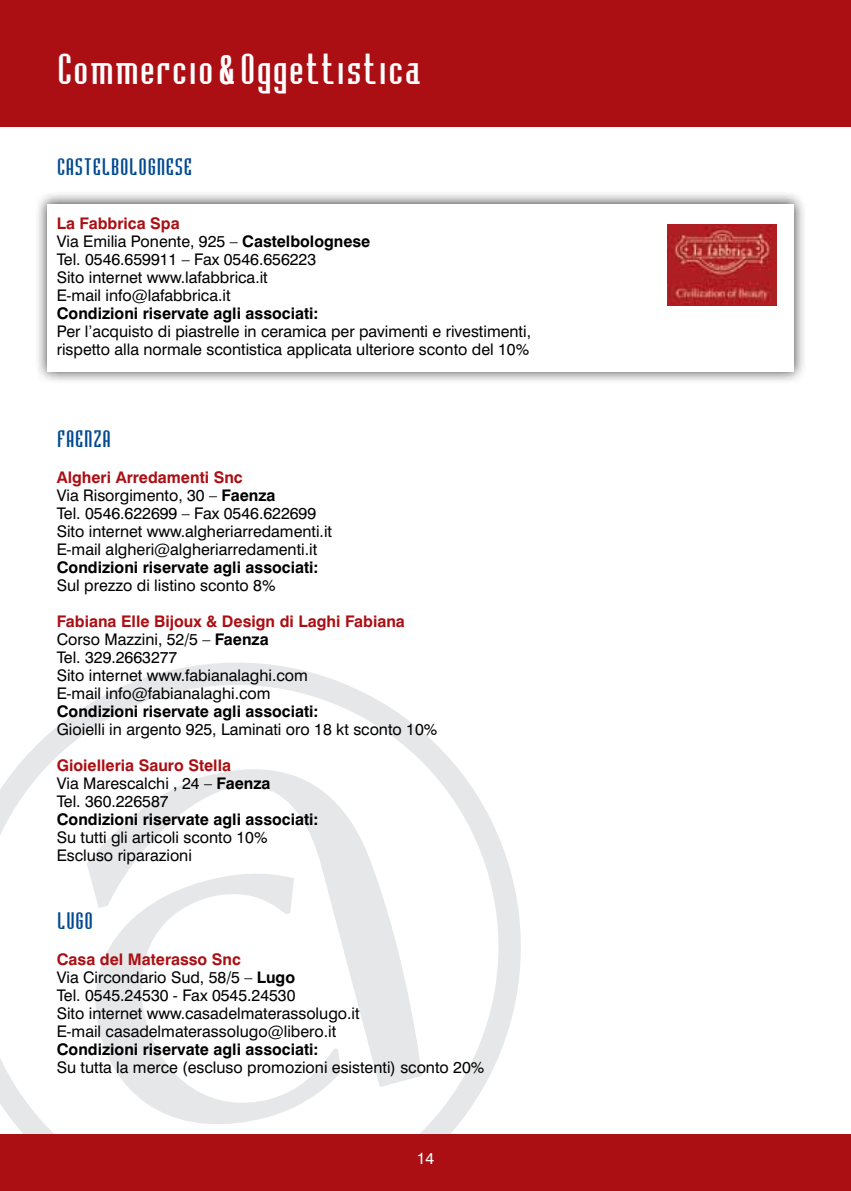
<style>
.page{position:relative;width:851px;height:1191px;background:#fff}
.page>*{position:absolute;margin:0;border:0;box-sizing:border-box;transform-origin:0 0}
.t1{font:40px "Badloc";color:#fff}
.t2{font:22px "Badloc";color:#004990}
.t3{font:16px/18px "Swiss 721 BT";color:#000}
.t4{font:700 16px "Swiss 721 BT";color:#000}
.t5{font:16px "Swiss 721 BT";color:#fff}
.s1{font-family:"Helvetica";font-weight:900;font-stretch:extra-condensed}
.s2{font-weight:700;color:#ab0f14}
.s3{font-weight:700}
</style>
<div class="page">
<svg style="left:0;top:662px;width:521px;height:472px"></svg>
<svg style="left:80px;top:870px;width:261px;height:264px"></svg>
<svg style="left:87px;top:710px;width:335px;height:377px"></svg>
<div style="left:0;top:0;width:850px;height:127px;background:#ab0f14"></div>
<div style="left:0;top:1134px;width:850px;height:57px;background:#ab0f14"></div>
<hr style="left:850px;top:0;width:1px;height:127px;background:#ab0f14">
<hr style="left:850px;top:1134px;width:1px;height:57px;background:#ab0f14">
<div style="left:34px;top:190px;width:773px;height:194px;background:#000;opacity:.75"></div>
<div style="left:47px;top:204px;width:747px;height:167px;background:#fff"></div>
<img style="left:667px;top:224px;width:109px;height:81px">
<h1 class="t1" style="left:57px;top:47px;width:366px">Commercio <span class="s1">&amp;</span> Oggettistica</h1>
<h2 class="t2" style="left:57px;top:154px;width:137px">CASTELBOLOGNESE</h2>
<p class="t3" style="left:57px;top:214px;width:315px"><span class="s2">La Fabbrica Spa<br></span>Via Emilia Ponente, 925 – <span class="s3">Castelbolognese<br></span>Tel. 0546.659911 – Fax 0546.656223<br>Sito internet www.lafabbrica.it<br>E-mail info@lafabbrica.it</p>
<p class="t4" style="left:57px;top:303px;width:263px">Condizioni riservate agli associati:</p>
<p class="t3" style="left:57px;top:322px;width:476px">Per l’acquisto di piastrelle in ceramica per pavimenti e rivestimenti, rispetto alla normale scontistica applicata ulteriore sconto del 10%</p>
<h2 class="t2" style="left:57px;top:426px;width:56px">FAENZA</h2>
<p class="t3" style="left:57px;top:468px;width:277px"><span class="s2">Algheri Arredamenti Snc<br></span>Via Risorgimento, 30 – <span class="s3">Faenza<br></span>Tel. 0546.622699 – Fax 0546.622699<br>Sito internet www.algheriarredamenti.it E-mail algheri@algheriarredamenti.it</p>
<p class="t4" style="left:57px;top:557px;width:263px">Condizioni riservate agli associati:</p>
<p class="t3" style="left:57px;top:576px;width:220px">Sul prezzo di listino sconto 8%</p>
<p class="t3" style="left:57px;top:612px;width:350px"><span class="s2">Fabiana Elle Bijoux &amp; Design di Laghi Fabiana<br></span>Corso Mazzini, 52/5 – <span class="s3">Faenza<br></span>Tel. 329.2663277<br>Sito internet www.fabianalaghi.com<br>E-mail info@fabianalaghi.com</p>
<p class="t4" style="left:57px;top:701px;width:263px">Condizioni riservate agli associati:</p>
<p class="t3" style="left:57px;top:720px;width:382px">Gioielli in argento 925, Laminati oro 18 kt sconto 10%</p>
<p class="t3" style="left:57px;top:756px;width:215px"><span class="s2">Gioielleria Sauro Stella<br></span>Via Marescalchi , 24 – <span class="s3">Faenza<br></span>Tel. 360.226587</p>
<p class="t4" style="left:57px;top:809px;width:263px">Condizioni riservate agli associati:</p>
<p class="t3" style="left:57px;top:828px;width:212px">Su tutti gli articoli sconto 10%<br>Escluso riparazioni</p>
<h2 class="t2" style="left:57px;top:908px;width:38px">LUGO</h2>
<p class="t3" style="left:57px;top:950px;width:304px"><span class="s2">Casa del Materasso Snc<br></span>Via Circondario Sud, 58/5 – <span class="s3">Lugo<br></span>Tel. 0545.24530 - Fax 0545.24530<br>Sito internet www.casadelmaterassolugo.it E-mail casadelmaterassolugo@libero.it</p>
<p class="t4" style="left:57px;top:1039px;width:263px">Condizioni riservate agli associati:</p>
<p class="t3" style="left:57px;top:1058px;width:429px">Su tutta la merce (escluso promozioni esistenti) sconto 20%</p>
<p class="t5" style="left:416px;top:1148px;width:19px">14</p>
</div>
